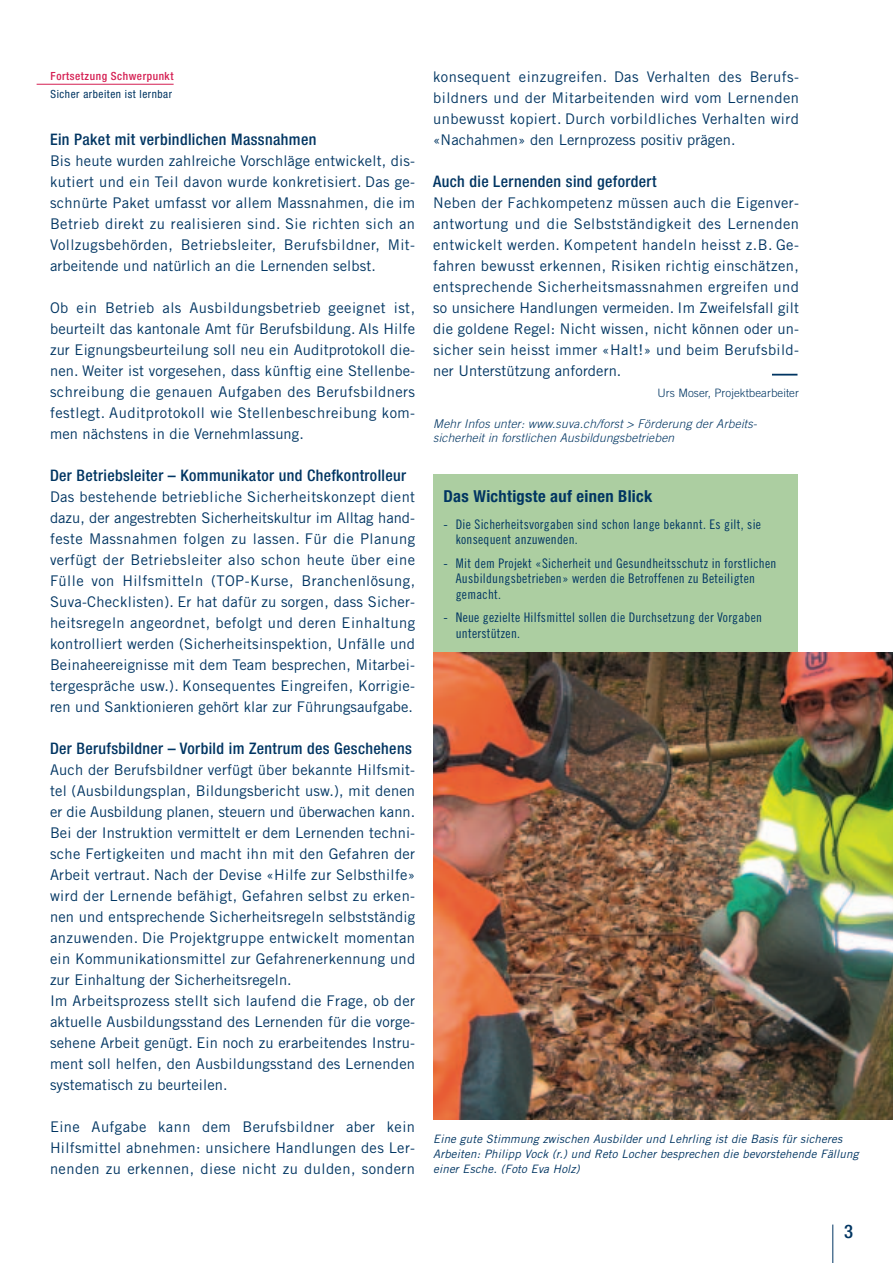
<style>
.page{position:relative;width:893px;height:1263px;background:#fff}
.page>*{position:absolute;margin:0;border:0;box-sizing:border-box;transform-origin:0 0}
.t1{font:500 condensed 18.75px "Helvetica Neue";color:#003562}
.t2{font:700 condensed 16.5px "Helvetica Neue";letter-spacing:.02em;color:#003562}
.t3{font:500 condensed 15.9px "Helvetica Neue";letter-spacing:.025em;color:#003562}
.t4{font:14.7px/21px "Trade Gothic";letter-spacing:.015em;color:#003562;text-align:justify}
.t5{font:13.2px/15.8px "Trade Gothic Cond Eighteen";letter-spacing:.02em;color:#003562}
.t6{font:italic 300 12px/14.2px "Trade Gothic";letter-spacing:.015em;color:#003562}
.t7{font:italic 11.55px/15px "Trade Gothic";letter-spacing:.01em;color:#003562}
.t8{font:300 11.55px "Trade Gothic";letter-spacing:.005em;color:#003562}
.t9{font:condensed 11.25px "Helvetica Neue";letter-spacing:.05em;color:#003562}
.t10{font:500 condensed 11.25px "Helvetica Neue";letter-spacing:.05em;color:#d51e52}
</style>
<div class="page">
<hr style="left:832px;top:1225px;width:1px;height:37px;background:#003562">
<hr style="left:37px;top:84px;width:137px;height:1px;background:#d51e52">
<hr style="left:772px;top:374px;width:25px;height:2px;background:#003562">
<div style="left:433px;top:474px;width:364px;height:197px;background:#accea1"></div>
<img style="left:433px;top:653px;width:459px;height:467px">
<p class="t10" style="left:51px;top:72px;width:124px">Fortsetzung Schwerpunkt</p>
<p class="t9" style="left:51px;top:90px;width:123px">Sicher arbeiten ist lernbar</p>
<p class="t3" style="left:50px;top:133px;width:268px">Ein Paket mit verbindlichen Massnahmen</p>
<p class="t4" style="left:50px;top:151px;width:366px">Bis heute wurden zahlreiche Vorschläge entwickelt, dis&shy;kutiert und ein Teil davon wurde konkretisiert. Das ge&shy;schnürte Paket umfasst vor allem Massnahmen, die im Betrieb direkt zu realisieren sind. Sie richten sich an Vollzugsbehörden, Betriebsleiter, Berufsbildner, Mit&shy;arbeitende und natürlich an die Lernenden selbst.</p>
<p class="t4" style="left:50px;top:298px;width:366px">Ob ein Betrieb als Ausbildungsbetrieb geeignet ist, beurteilt das kantonale Amt für Berufsbildung. Als Hilfe zur Eignungsbeurteilung soll neu ein Auditprotokoll die&shy;nen. Weiter ist vorgesehen, dass künftig eine Stellenbe&shy;schreibung die genauen Aufgaben des Berufsbildners festlegt. Auditprotokoll wie Stellenbeschreibung kom&shy;men nächstens in die Vernehmlassung.</p>
<p class="t3" style="left:50px;top:469px;width:358px">Der Betriebsleiter – Kommunikator und Chefkontrolleur</p>
<p class="t4" style="left:50px;top:487px;width:366px">Das bestehende betriebliche Sicherheitskonzept dient dazu, der angestrebten Sicherheitskultur im Alltag hand&shy;feste Massnahmen folgen zu lassen. Für die Planung verfügt der Betriebsleiter also schon heute über eine Fülle von Hilfsmitteln (TOP-Kurse, Branchenlösung, Suva-Checklisten). Er hat dafür zu sorgen, dass Sicher&shy;heitsregeln angeordnet, befolgt und deren Einhaltung kontrolliert werden (Sicherheitsinspektion, Unfälle und Beinaheereignisse mit dem Team besprechen, Mitarbei&shy;tergespräche usw.). Konsequentes Eingreifen, Korrigie&shy;ren und Sanktionieren gehört klar zur Führungsaufgabe.</p>
<p class="t3" style="left:50px;top:742px;width:363px">Der Berufsbildner – Vorbild im Zentrum des Geschehens</p>
<p class="t4" style="left:50px;top:760px;width:366px;text-align:left">Auch der Berufsbildner verfügt über bekannte Hilfsmit&shy;tel (Ausbildungsplan, Bildungsbericht usw.), mit denen er die Ausbildung planen, steuern und überwachen kann.<br>Bei der Instruktion vermittelt er dem Lernenden techni&shy;sche Fertigkeiten und macht ihn mit den Gefahren der Arbeit vertraut. Nach der Devise «Hilfe zur Selbsthilfe» wird der Lernende befähigt, Gefahren selbst zu erken&shy;nen und entsprechende Sicherheitsregeln selbstständig anzuwenden. Die Projektgruppe entwickelt momentan ein Kommunikationsmittel zur Gefahrenerkennung und zur Einhaltung der Sicherheitsregeln.<br>Im Arbeitsprozess stellt sich laufend die Frage, ob der aktuelle Ausbildungsstand des Lernenden für die vorge&shy;sehene Arbeit genügt. Ein noch zu erarbeitendes Instru&shy;ment soll helfen, den Ausbildungsstand des Lernenden systematisch zu beurteilen.</p>
<p class="t4" style="left:50px;top:1117px;width:366px">Eine Aufgabe kann dem Berufsbildner aber kein Hilfsmittel abnehmen: unsichere Handlungen des Ler&shy;nenden zu erkennen, diese nicht zu dulden, sondern</p>
<p class="t4" style="left:433px;top:67px;width:367px">konsequent einzugreifen. Das Verhalten des Berufs&shy;bildners und der Mitarbeitenden wird vom Lernenden unbewusst kopiert. Durch vorbildliches Verhalten wird «Nachahmen» den Lernprozess positiv prägen.</p>
<p class="t3" style="left:433px;top:175px;width:225px">Auch die Lernenden sind gefordert</p>
<p class="t4" style="left:433px;top:193px;width:367px">Neben der Fachkompetenz müssen auch die Eigenver&shy;antwortung und die Selbstständigkeit des Lernenden entwickelt werden. Kompetent handeln heisst z.B. Ge&shy;fahren bewusst erkennen, Risiken richtig einschätzen, entsprechende Sicherheitsmassnahmen ergreifen und so unsichere Handlungen vermeiden. Im Zweifelsfall gilt die goldene Regel: Nicht wissen, nicht können oder un&shy;sicher sein heisst immer «Halt!» und beim Berufsbild&shy;ner Unterstützung anfordern.</p>
<p class="t8" style="left:657px;top:388px;width:143px">Urs Moser, Projektbearbeiter</p>
<p class="t6" style="left:433px;top:417px;width:325px">Mehr Infos unter: www.suva.ch/forst &gt; Förderung der Arbeits&shy;sicherheit in forstlichen Ausbildungsbetrieben</p>
<p class="t2" style="left:443px;top:491px;width:210px">Das Wichtigste auf einen Blick</p>
<p class="t5" style="left:456px;top:517px;width:307px;text-indent:-12px">- Die Sicherheitsvorgaben sind schon lange bekannt. Es gilt, sie konsequent anzuwenden.</p>
<p class="t5" style="left:456px;top:556px;width:322px;text-indent:-12px">- Mit dem Projekt «Sicherheit und Gesundheitsschutz in forstlichen<br>Ausbildungsbetrieben» werden die Betroffenen zu Beteiligten gemacht.</p>
<p class="t5" style="left:456px;top:611px;width:308px;text-indent:-12px">- Neue gezielte Hilfsmittel sollen die Durchsetzung der Vorgaben unterstützen.</p>
<p class="t7" style="left:433px;top:1133px;width:427px">Eine gute Stimmung zwischen Ausbilder und Lehrling ist die Basis für sicheres<br>Arbeiten: Philipp Vock (r.) und Reto Locher besprechen die bevorstehende Fällung einer Esche. (Foto Eva Holz)</p>
<p class="t1" style="left:844px;top:1225px;width:10px">3</p>
</div>
